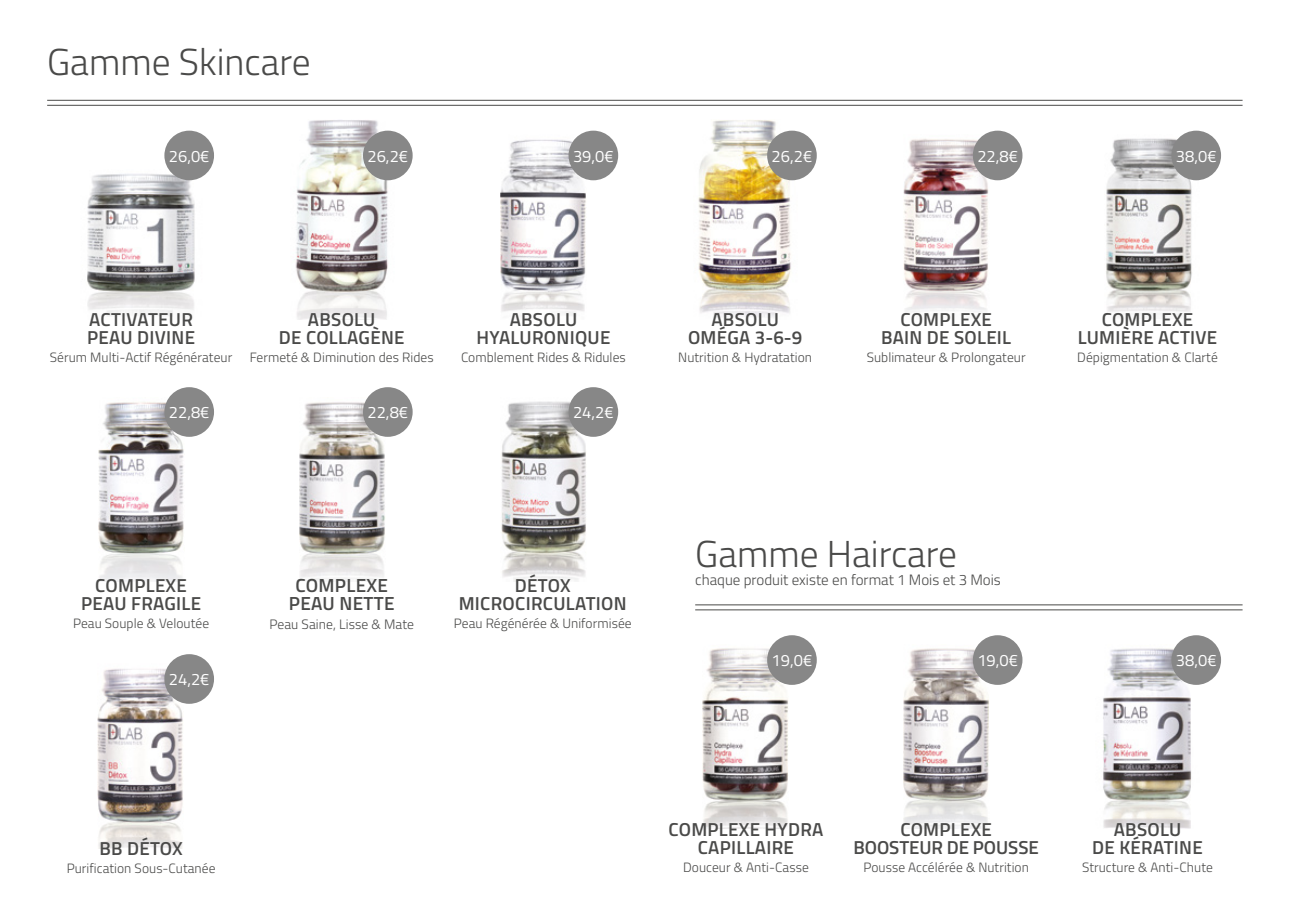
<style>
.page{position:relative;width:1289px;height:919px;background:#fff}
.page>*{position:absolute;margin:0;border:0;box-sizing:border-box;transform-origin:0 0}
.t1{font:300 37.5px "Titillium";color:#4a4a49}
.t2{font:600 18.9px/18.1px "Titillium";letter-spacing:.015em;color:#4a4a49;text-align:center}
.t3{font:600 18.75px/18px "Titillium";letter-spacing:.015em;color:#4a4a49;text-align:center}
.t4{font:600 18.75px/18px "Titillium";letter-spacing:-.005em;color:#4a4a49;text-align:center}
.t5{font:16.5px "Titillium";color:#fff}
.t6{font:300 15px "Titillium";color:#4a4a49}
.t7{font:300 13.65px "Titillium";letter-spacing:.005em;color:#4a4a49}
.t8{font:300 13.5px "Titillium";letter-spacing:.005em;color:#4a4a49}
</style>
<div class="page">
<hr style="left:695px;top:604px;width:547px;height:1px;background:#4a4a49">
<hr style="left:695px;top:609px;width:547px;height:1px;background:#4a4a49">
<hr style="left:47px;top:100px;width:1195px;height:1px;background:#4a4a49">
<hr style="left:47px;top:105px;width:1195px;height:1px;background:#4a4a49">
<img style="left:98px;top:387px;width:116px;height:194px">
<img style="left:299px;top:387px;width:114px;height:194px">
<img style="left:97px;top:654px;width:117px;height:194px">
<img style="left:501px;top:387px;width:118px;height:194px">
<img style="left:87px;top:130px;width:127px;height:186px">
<img style="left:295px;top:120px;width:118px;height:199px">
<img style="left:500px;top:130px;width:119px;height:186px">
<img style="left:698px;top:120px;width:119px;height:198px">
<img style="left:903px;top:130px;width:120px;height:182px">
<img style="left:1106px;top:130px;width:115px;height:187px">
<img style="left:702px;top:635px;width:115px;height:193px">
<img style="left:903px;top:635px;width:120px;height:193px">
<img style="left:1103px;top:635px;width:118px;height:193px">
<div style="left:164px;top:131px;width:50px;height:49px;background:#878787;border-radius:50%"></div>
<div style="left:568px;top:131px;width:50px;height:49px;background:#878787;border-radius:50%"></div>
<div style="left:972px;top:131px;width:50px;height:49px;background:#878787;border-radius:50%"></div>
<div style="left:363px;top:131px;width:49px;height:49px;background:#878787;border-radius:50%"></div>
<div style="left:767px;top:131px;width:49px;height:49px;background:#878787;border-radius:50%"></div>
<div style="left:1171px;top:131px;width:49px;height:49px;background:#878787;border-radius:50%"></div>
<div style="left:164px;top:387px;width:50px;height:50px;background:#878787;border-radius:50%"></div>
<div style="left:164px;top:654px;width:50px;height:49px;background:#878787;border-radius:50%"></div>
<div style="left:568px;top:387px;width:50px;height:50px;background:#878787;border-radius:50%"></div>
<div style="left:972px;top:635px;width:50px;height:49px;background:#878787;border-radius:50%"></div>
<div style="left:363px;top:387px;width:49px;height:50px;background:#878787;border-radius:50%"></div>
<div style="left:767px;top:635px;width:49px;height:49px;background:#878787;border-radius:50%"></div>
<div style="left:1171px;top:635px;width:49px;height:49px;background:#878787;border-radius:50%"></div>
<h1 class="t1" style="left:47px;top:35px;width:265px">Gamme Skincare</h1>
<p class="t5" style="left:169px;top:144px;width:42px">26,0€</p>
<p class="t5" style="left:367px;top:144px;width:42px">26,2€</p>
<p class="t5" style="left:573px;top:144px;width:42px">39,0€</p>
<p class="t5" style="left:771px;top:144px;width:42px">26,2€</p>
<p class="t5" style="left:977px;top:144px;width:42px">22,8€</p>
<p class="t5" style="left:1175px;top:144px;width:42px">38,0€</p>
<h3 class="t3" style="left:87px;top:310px;width:109px;text-align:left">ACTIVATEUR<br>PEAU DIVINE</h3>
<p class="t8" style="left:50px;top:348px;width:184px">Sérum Multi-Actif Régénérateur</p>
<p class="t5" style="left:169px;top:400px;width:42px">22,8€</p>
<h3 class="t3" style="left:279px;top:310px;width:127px">ABSOLU<br>DE COLLAGÈNE</h3>
<p class="t8" style="left:250px;top:348px;width:185px">Fermeté &amp; Diminution des Rides</p>
<p class="t5" style="left:367px;top:400px;width:42px">22,8€</p>
<h3 class="t3" style="left:476px;top:310px;width:135px">ABSOLU<br>HYALURONIQUE</h3>
<p class="t8" style="left:461px;top:348px;width:166px">Comblement Rides &amp; Ridules</p>
<p class="t5" style="left:573px;top:400px;width:42px">24,2€</p>
<h3 class="t3" style="left:81px;top:575px;width:121px">COMPLEXE<br>PEAU FRAGILE</h3>
<p class="t8" style="left:73px;top:613px;width:138px">Peau Souple &amp; Veloutée</p>
<p class="t5" style="left:169px;top:667px;width:42px">24,2€</p>
<h2 class="t2" style="left:289px;top:575px;width:107px">COMPLEXE<br>PEAU NETTE</h2>
<p class="t7" style="left:269px;top:614px;width:146px">Peau Saine, Lisse &amp; Mate</p>
<h3 class="t3" style="left:459px;top:575px;width:169px">DÉTOX<br>MICROCIRCULATION</h3>
<p class="t8" style="left:454px;top:613px;width:179px">Peau Régénérée &amp; Uniformisée</p>
<h3 class="t3" style="left:688px;top:310px;width:116px">ABSOLU<br>OMÉGA 3-6-9</h3>
<p class="t8" style="left:678px;top:348px;width:135px">Nutrition &amp; Hydratation</p>
<h3 class="t3" style="left:881px;top:310px;width:132px">COMPLEXE<br>BAIN DE SOLEIL</h3>
<p class="t8" style="left:866px;top:348px;width:160px">Sublimateur &amp; Prolongateur</p>
<h3 class="t3" style="left:1077px;top:310px;width:141px">COMPLEXE<br>LUMIÈRE ACTIVE</h3>
<p class="t8" style="left:1077px;top:348px;width:142px">Dépigmentation &amp; Clarté</p>
<h1 class="t1" style="left:695px;top:527px;width:263px">Gamme Haircare</h1>
<p class="t6" style="left:695px;top:569px;width:307px">chaque produit existe en format 1 Mois et 3 Mois</p>
<p class="t5" style="left:771px;top:648px;width:42px">19,0€</p>
<p class="t5" style="left:1175px;top:648px;width:42px">38,0€</p>
<p class="t5" style="left:977px;top:648px;width:42px">19,0€</p>
<h3 class="t3" style="left:99px;top:838px;width:85px">BB DÉTOX</h3>
<p class="t8" style="left:67px;top:858px;width:150px">Purification Sous-Cutanée</p>
<h3 class="t3" style="left:668px;top:819px;width:156px">COMPLEXE HYDRA<br>CAPILLAIRE</h3>
<p class="t8" style="left:683px;top:857px;width:127px">Douceur &amp; Anti-Casse</p>
<h3 class="t4" style="left:853px;top:819px;width:187px">COMPLEXE<br>BOOSTEUR DE POUSSE</h3>
<p class="t8" style="left:863px;top:857px;width:167px">Pousse Accélérée &amp; Nutrition</p>
<h3 class="t3" style="left:1092px;top:819px;width:112px">ABSOLU<br>DE KÉRATINE</h3>
<p class="t8" style="left:1082px;top:857px;width:132px">Structure &amp; Anti-Chute</p>
</div>
